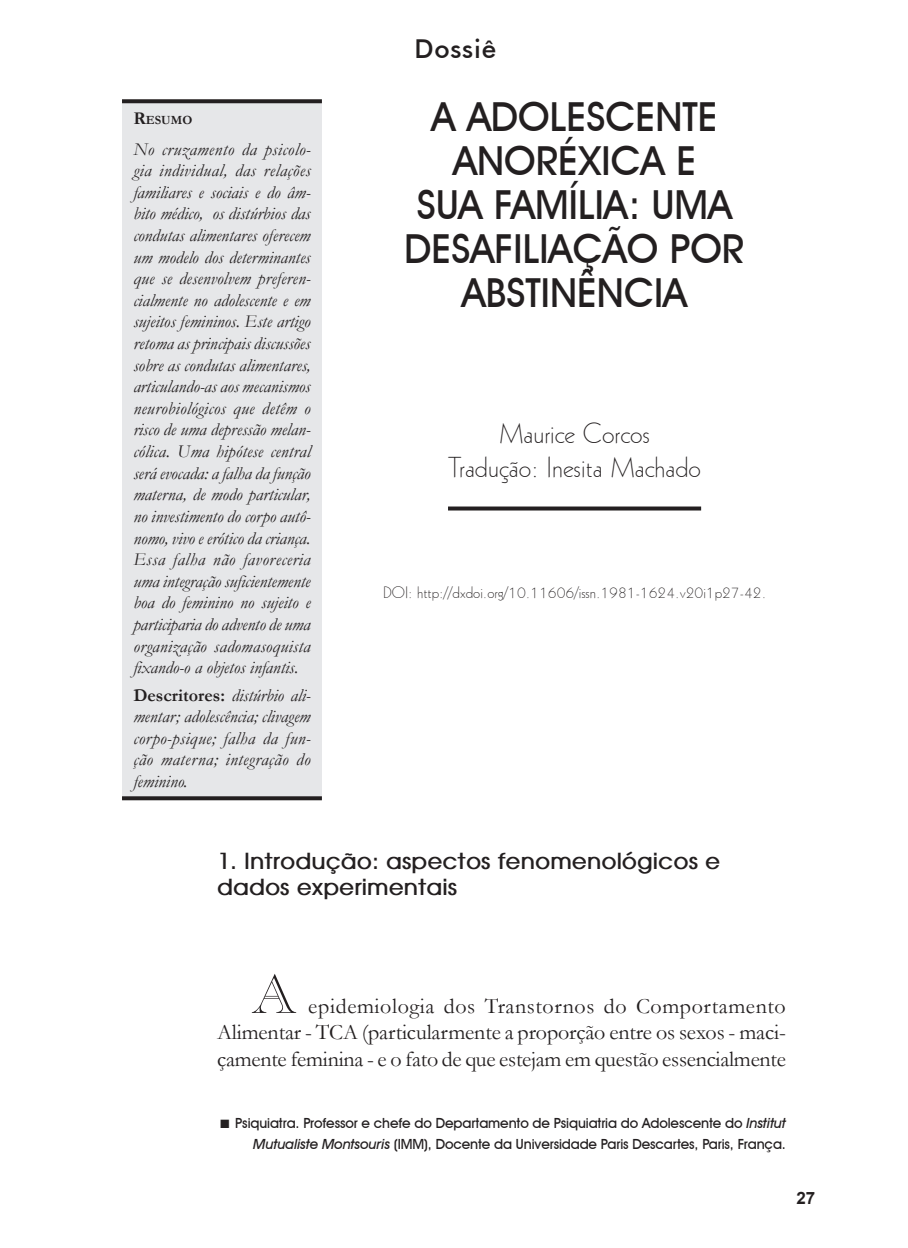
<style>
.page{position:relative;width:908px;height:1248px;background:#fff}
.page>*{position:absolute;margin:0;border:0;box-sizing:border-box;transform-origin:0 0}
.par-inicial{font:54px "Casque Open Face";color:#231f20}
.titulo{font:500 40px/44px "Avant Garde IT Cby BT";color:#231f20;text-align:center}
.autores{font:28px/33.6px "Geometric 231 BT Light C";color:#231f20;text-align:center}
.TEXTO{font:500 26px "Futura BT";letter-spacing:.03em;color:#231f20}
.par-inicial-2{font:22px/26.4px "Garamond";letter-spacing:-.01em;color:#231f20;text-align:justify}
.subtitulo{font:700 22px/26.4px "Avant Garde";color:#231f20}
.resumo{font:italic 18px/21.6px "Garamond";letter-spacing:.015em;color:#231f20;text-align:justify}
.t1{font:700 17px "Arial";color:#231f20}
.doi{font:16px "Geometric 231 BT Light C";color:#231f20}
.notas{font:500 14px/21px "Avant Garde IT Cby BT";letter-spacing:-.01em;color:#231f20;text-align:right}
.tit-resumo{font:700 12.6px "Garamond";color:#231f20}
.s1{font-size:18px}
.s2{font-weight:700;font-style:normal}
.s3{font-family:"Arial";font-weight:400;font-size:18px}
.s4{font-style:italic}
</style>
<div class="page">
<div style="left:122px;top:101px;width:200px;height:697px;background:#e6e7e9"></div>
<svg style="left:122px;top:99px;width:200px;height:4px"></svg>
<svg style="left:122px;top:796px;width:200px;height:4px"></svg>
<svg style="left:448px;top:506px;width:252px;height:4px"></svg>
<p class="tit-resumo" style="left:133px;top:113px;width:61px"><span class="s1">R</span>ESUMO</p>
<p class="resumo" style="left:133px;top:138px;width:179px">No cruzamento da psicolo&shy;gia individual, das relações familiares e sociais e do âm&shy;bito médico, os distúrbios das condutas alimentares oferecem um modelo dos determinantes que se desenvolvem preferen&shy;cialmente no adolescente e em sujeitos femininos. Este artigo retoma as principais discussões sobre as condutas alimentares, articulando-as aos mecanismos neurobiológicos que detêm o risco de uma depressão melan&shy;cólica. Uma hipótese central será evocada: a falha da função materna, de modo particular, no investimento do corpo autô&shy;nomo, vivo e erótico da criança.<br>Essa falha não favoreceria uma integração suficientemente boa do feminino no sujeito e participaria do advento de uma organização sadomasoquista fixando-o a objetos infantis.</p>
<p class="resumo" style="left:133px;top:683px;width:179px"><span class="s2">Descritores:</span> distúrbio ali&shy;mentar; adolescência; clivagem corpo-psique; falha da fun&shy;ção materna; integração do feminino.</p>
<p class="TEXTO" style="left:414px;top:33px;width:83px">Dossiê</p>
<p class="titulo" style="left:404px;top:94px;width:341px">A ADOLESCENTE<br>ANORÉXICA E<br>SUA FAMÍLIA: UMA<br>DESAFILIAÇÃO POR<br>ABSTINÊNCIA</p>
<p class="autores" style="left:448px;top:415px;width:254px">Maurice Corcos<br>Tradução: Inesita Machado</p>
<p class="doi" style="left:383px;top:582px;width:384px">DOI: http://dxdoi.org/10.11606/issn.1981-1624.v20i1p27-42.</p>
<p class="subtitulo" style="left:217px;top:847px;width:504px">1. Introdução: aspectos fenomenológicos e dados experimentais</p>
<p class="par-inicial" style="left:251px;top:961px;width:48px">A</p>
<p class="par-inicial-2" style="left:217px;top:992px;width:570px;text-indent:91px">epidemiologia dos Transtornos do Comportamento Alimentar - TCA (particularmente a proporção entre os sexos - maci&shy;çamente feminina - e o fato de que estejam em questão essencialmente</p>
<p class="notas" style="left:219px;top:1111px;width:567px"><span class="s3">■</span> Psiquiatra. Professor e chefe do Departamento de Psiquiatria do Adolescente do <span class="s4">Institut<br>Mutualiste Montsouris</span> (IMM), Docente da Universidade Paris Descartes, Paris, França.</p>
<p class="t1" style="left:796px;top:1186px;width:20px">27</p>
</div>
